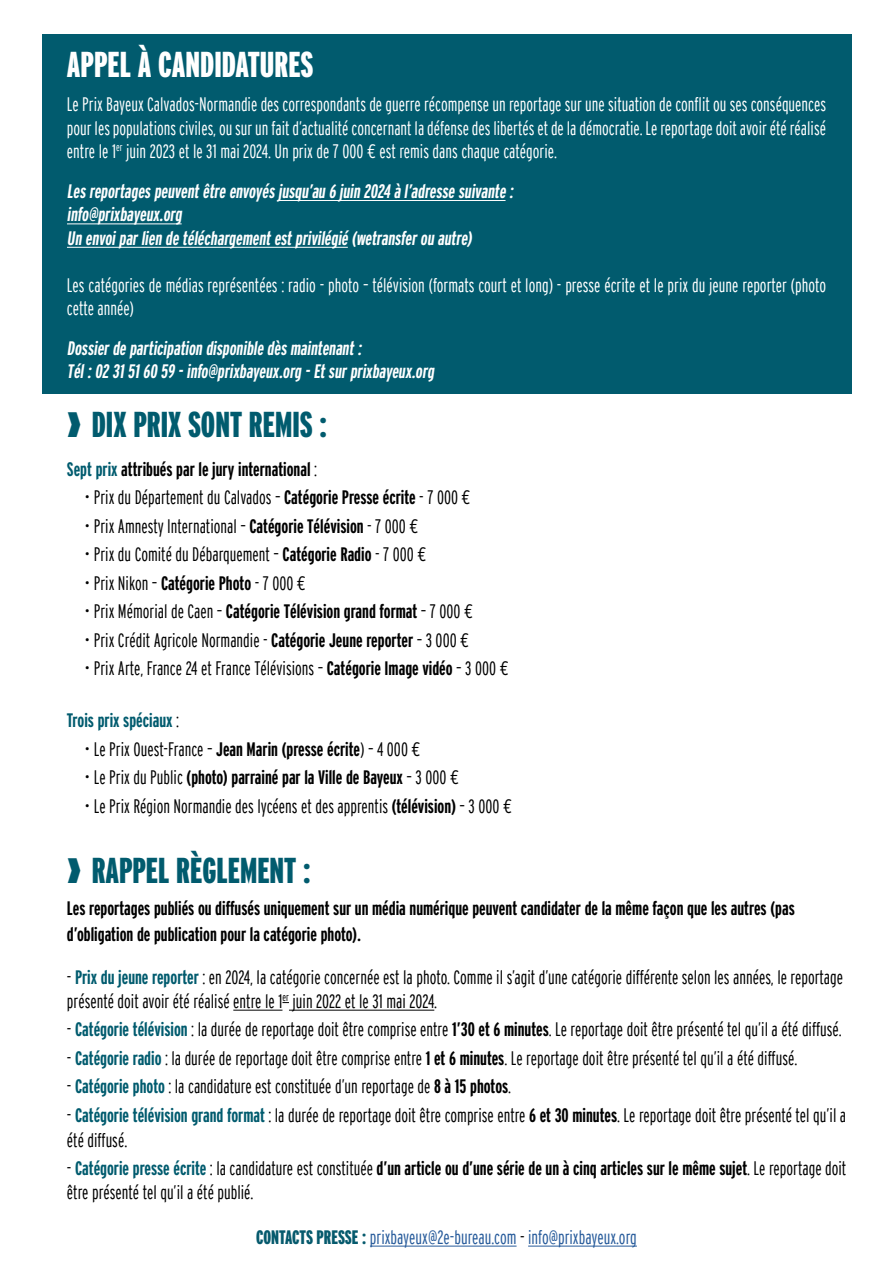
<style>
.page{position:relative;width:893px;height:1263px;background:#fff}
.page>*{position:absolute;margin:0;border:0;box-sizing:border-box;transform-origin:0 0}
.t1{font:36px "Interstate Black Comp";color:#015b6e}
.t2{font:36px "Interstate Black Comp";color:#fff}
.t3{font:300 extra-condensed 19.5px/23.4px "Interstate";color:#000}
.t4{font:300 extra-condensed 19.5px/23.4px "Interstate";color:#fff;text-align:justify}
.t5{font:700 19.5px/25.2px "Interstate Compressed";color:#000}
.t6{font:700 19.5px/23.4px "Interstate Compressed";color:#fff}
.t7{font:300 extra-condensed 19.5px "Interstate";color:#275b9b}
.t8{font:700 19.5px "Interstate Compressed";color:#015b6e}
.s1{font-stretch:condensed}
.s2{color:#015b6e}
.s3{font-family:"Interstate";font-weight:300;font-stretch:extra-condensed}
.s4{font-family:"Interstate Compressed";font-weight:700;font-stretch:normal}
.s5{font-family:"Interstate";font-weight:300;font-stretch:condensed}
.s6{font-family:"Interstate";font-weight:300;font-stretch:extra-condensed;color:#000}
.s7{font-family:"Interstate Compressed";font-weight:700;font-stretch:normal;color:#015b6e}
.s8{font-family:"Interstate Black Comp";font-weight:400;font-stretch:normal;color:#065a6d}
.s9{color:#000}
</style>
<div class="page">
<div style="left:42px;top:34px;width:809px;height:359px;background:#015b6e"></div>
<hr style="left:278px;top:200px;width:228px;height:1px;background:#fff">
<hr style="left:67px;top:224px;width:115px;height:1px;background:#fff">
<hr style="left:67px;top:247px;width:281px;height:1px;background:#fff">
<hr style="left:233px;top:1010px;width:49px;height:1px;background:#000">
<hr style="left:289px;top:1010px;width:145px;height:1px;background:#000">
<hr style="left:370px;top:1246px;width:147px;height:1px;background:#275b9b">
<hr style="left:528px;top:1246px;width:109px;height:1px;background:#275b9b">
<h1 class="t2" style="left:67px;top:45px;width:248px">APPEL À CANDIDATURES</h1>
<p class="t4" style="left:67px;top:92px;width:761px">Le Prix Bayeux Calvados-Normandie des correspondants de guerre récompense un reportage sur une situation de conflit ou ses conséquences pour les populations civiles, ou sur un fait d’actualité concernant la défense des libertés et de la démocratie. Le reportage doit avoir été réalisé entre le 1<sup>er</sup> juin 2023 et le 31 mai 2024. Un prix de 7 000 <span class="s1">€</span> est remis dans chaque catégorie.</p>
<p class="t6" style="left:67px;top:179px;width:451px">Les reportages peuventêtre envoyés jusqu’au 6 juin 2024 à l’adresse suivante : info@prixbayeux.org<br>Un envoiparlien de téléchargementestprivilégié (wetransferou autre)</p>
<p class="t4" style="left:67px;top:273px;width:761px">Les catégories de médias représentées : radio - photo – télévision (formats court et long) - presse écrite et le prix du jeune reporter (photo cette année)</p>
<p class="t6" style="left:67px;top:336px;width:371px">Dossierde participation disponible dès maintenant:<br>Tél:02 315160 59 -info@prixbayeux.org -Etsurprixbayeux.org</p>
<h1 class="t1" style="left:67px;top:404px;width:261px">❱ DIX PRIX SONT REMIS :</h1>
<p class="t5" style="left:67px;top:456px;width:252px"><span class="s2">Sept prix</span> attribués par le jury international <span class="s3">:</span></p>
<p class="t3" style="left:85px;top:485px;width:387px">• Prix du Département du Calvados – <span class="s4">Catégorie Presse écrite</span> - 7 000 <span class="s1">€</span></p>
<p class="t3" style="left:85px;top:514px;width:335px">• Prix Amnesty International – <span class="s4">Catégorie Télévision</span> - 7 000 <span class="s1">€</span></p>
<p class="t3" style="left:85px;top:542px;width:343px">• Prix du Comité du Débarquement – <span class="s4">Catégorie Radio</span> - 7 000 <span class="s1">€</span></p>
<p class="t3" style="left:85px;top:571px;width:223px">• Prix Nikon – <span class="s4">Catégorie Photo</span> - 7 000 <span class="s1">€</span></p>
<p class="t5" style="left:85px;top:599px;width:390px"><span class="s3">• Prix Mémorial de Caen –</span> Catégorie Télévision grand format <span class="s3">– 7 000</span> <span class="s5">€</span></p>
<p class="t3" style="left:85px;top:628px;width:386px">• Prix Crédit Agricole Normandie - <span class="s4">Catégorie Jeune reporter</span> – 3 000 <span class="s1">€</span></p>
<p class="t3" style="left:85px;top:656px;width:425px">• Prix Arte, France 24 et France Télévisions – <span class="s4">Catégorie Image vidéo</span> – 3 000 <span class="s1">€</span></p>
<p class="t8" style="left:67px;top:709px;width:114px">Trois prix spéciaux <span class="s6">:</span></p>
<p class="t3" style="left:85px;top:737px;width:337px">• Le Prix Ouest-France – <span class="s4">Jean Marin (presse écrite</span>) – 4 000 <span class="s1">€</span></p>
<p class="t5" style="left:85px;top:765px;width:376px"><span class="s3">• Le Prix du Public</span> (photo) parrainé par la Ville de Bayeux <span class="s3">– 3 000</span> <span class="s5">€</span></p>
<p class="t3" style="left:85px;top:794px;width:429px">• Le Prix Région Normandie des lycéens et des apprentis <span class="s4">(télévision)</span> – 3 000 <span class="s1">€</span></p>
<h1 class="t1" style="left:67px;top:850px;width:245px">❱ RAPPEL RÈGLEMENT :</h1>
<p class="t5" style="left:67px;top:896px;width:729px">Les reportages publiés ou diffusés uniquement sur un média numérique peuvent candidater de la même façon que les autres (pas d’obligation de publication pour la catégorie photo).</p>
<p class="t3" style="left:67px;top:965px;width:778px">- <span class="s7">Prix du jeune reporter</span> : en 2024, la catégorie concernée est la photo. Comme il s’agit d’une catégorie différente selon les années, le reportage présenté doit avoir été réalisé entre le 1<sup>er</sup> juin 2022 et le 31 mai 2024.</p>
<p class="t3" style="left:67px;top:1017px;width:776px">- <span class="s7">Catégorie télévision</span> : la durée de reportage doit être comprise entre <span class="s4">1’30 et 6 minutes</span>. Le reportage doit être présenté tel qu’il a été diffusé.</p>
<p class="t3" style="left:67px;top:1046px;width:732px">- <span class="s7">Catégorie radio</span> : la durée de reportage doit être comprise entre <span class="s4">1 et 6 minutes</span>. Le reportage doit être présenté tel qu’il a été diffusé.</p>
<p class="t3" style="left:67px;top:1074px;width:446px">- <span class="s7">Catégorie photo</span> : la candidature est constituée d’un reportage de <span class="s4">8 à 15 photos</span>.</p>
<p class="t3" style="left:67px;top:1102px;width:781px;line-height:25.2px">- <span class="s7">Catégorie télévision grand format</span> : la durée de reportage doit être comprise entre <span class="s4">6 et 30 minutes</span>. Le reportage doit être présenté tel qu’il a été diffusé.</p>
<p class="t5" style="left:67px;top:1156px;width:781px"><span class="s3">-</span> <span class="s2">Catégorie presse écrite</span> <span class="s3">: la candidature est constituée</span> d’un article ou d’une série de un à cinq articles sur le même sujet<span class="s3">. Le reportage doit</span></p>
<p class="t3" style="left:67px;top:1180px;width:188px">être présenté tel qu’il a été publié.</p>
<p class="t7" style="left:256px;top:1226px;width:382px"><span class="s8">CONTACTS PRESSE :</span> prixbayeux@2e-bureau.com <span class="s9">-</span> info@prixbayeux.org</p>
</div>
